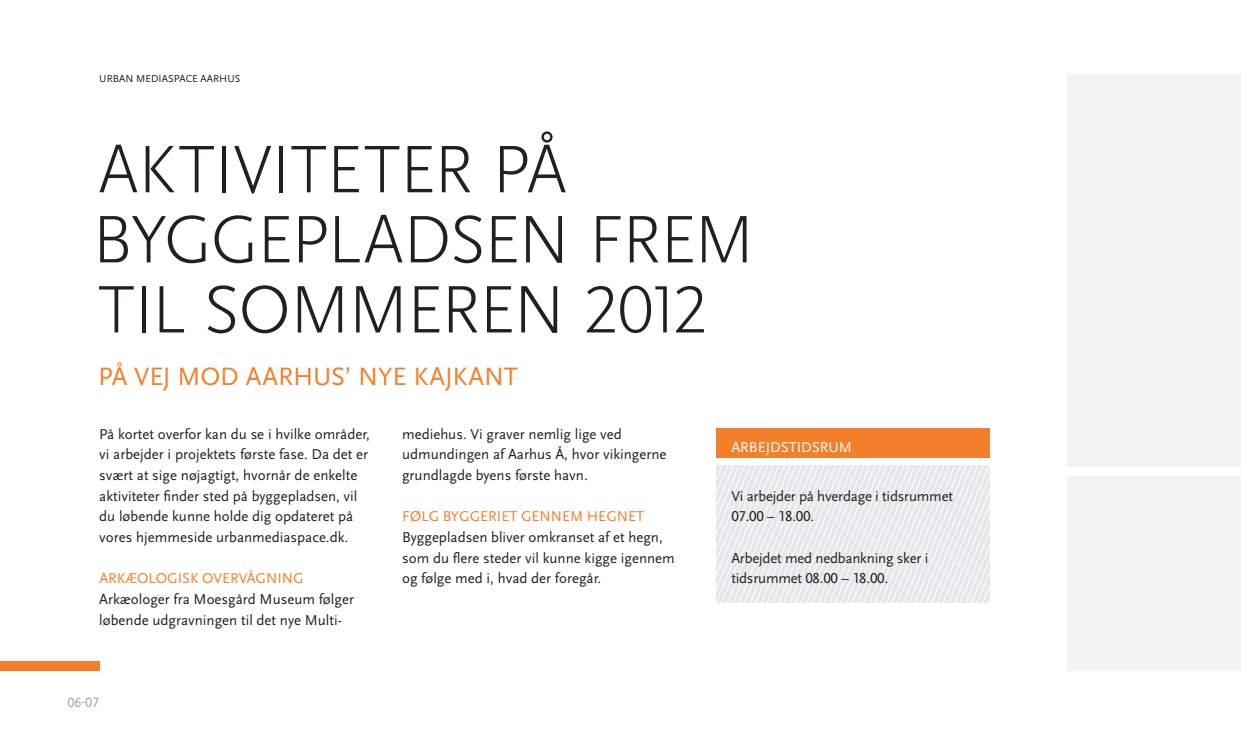
<style>
.page{position:relative;width:1241px;height:745px;background:#fff}
.page>*{position:absolute;margin:0;border:0;box-sizing:border-box;transform-origin:0 0}
.rubrik{font:300 70px/70px "Scala Sans OT";letter-spacing:-.025em;color:#231f20}
.underrubrik{font:26.25px "Scala Sans OT";letter-spacing:-.005em;color:#f47f2b}
.brød{font:14.88px/20.7px "Scala Sans OT";color:#231f20}
.mellemrubrik{font:14.88px "Scala Sans OT";color:#f47f2b}
.mellemrubrik-2{font:14.88px "Scala Sans OT";color:#fff}
.brød-2{font:14px "Scala Sans OT";color:#a3a5a9}
.tidslinie{font:10.5px "Scala Sans OT";letter-spacing:.005em;color:#231f20}
</style>
<div class="page">
<div style="left:1067px;top:476px;width:173px;height:194px;background:#f3f3f4"></div>
<div style="left:0;top:660px;width:99px;height:10px;background:#f47f2b"></div>
<div style="left:1067px;top:74px;width:173px;height:392px;background:#f3f3f4"></div>
<svg style="left:716px;top:465px;width:273px;height:137px"></svg>
<div style="left:716px;top:427px;width:273px;height:30px;background:#f47f2b"></div>
<p class="tidslinie" style="left:99px;top:73px;width:143px">URBAN MEDIASPACE AARHUS</p>
<p class="rubrik" style="left:98px;top:136px;width:470px">AKTIVITETER PÅ</p>
<p class="rubrik" style="left:92px;top:206px;width:664px">BYGGEPLADSEN FREM<br>TIL SOMMEREN 2012</p>
<p class="underrubrik" style="left:98px;top:362px;width:421px">PÅ VEJ MOD AARHUS’ NYE KAJKANT</p>
<p class="brød" style="left:99px;top:423px;width:272px">På kortet overfor kan du se i hvilke områder, vi arbejder i projektets første fase. Da det er svært at sige nøjagtigt, hvornår de enkelte aktiviteter finder sted på byggepladsen, vil du løbende kunne holde dig opdateret på vores hjemmeside urbanmediaspace.dk.</p>
<p class="mellemrubrik" style="left:99px;top:570px;width:206px">ARKÆOLOGISK OVERVÅGNING</p>
<p class="brød" style="left:99px;top:588px;width:256px">Arkæologer fra Moesgård Museum følger løbende udgravningen til det nye Multi-</p>
<p class="brød-2" style="left:67px;top:694px;width:33px">06-07</p>
<p class="brød" style="left:402px;top:423px;width:266px">mediehus. Vi graver nemlig lige ved udmundingen af Aarhus Å, hvor vikingerne grundlagde byens første havn.</p>
<p class="mellemrubrik" style="left:402px;top:508px;width:243px">FØLG BYGGERIET GENNEM HEGNET</p>
<p class="brød" style="left:402px;top:527px;width:274px">Byggepladsen bliver omkranset af et hegn, som du flere steder vil kunne kigge igennem og følge med i, hvad der foregår.</p>
<p class="mellemrubrik-2" style="left:731px;top:438px;width:122px">ARBEJDSTIDSRUM</p>
<p class="brød" style="left:731px;top:485px;width:223px">Vi arbejder på hverdage i tidsrummet<br>07.00 – 18.00.</p>
<p class="brød" style="left:731px;top:547px;width:199px">Arbejdet med nedbankning sker i tidsrummet 08.00 – 18.00.</p>
</div>
